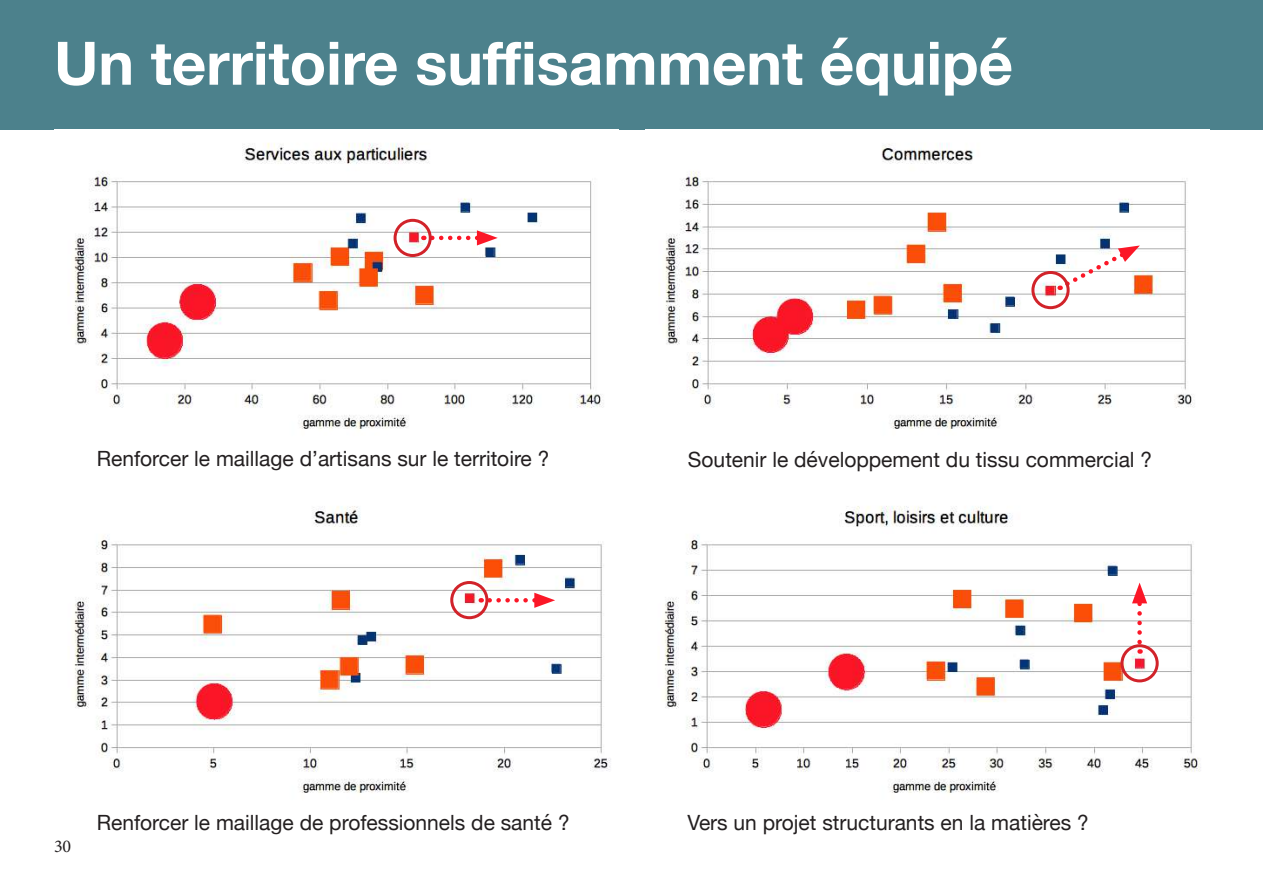
<style>
.page{position:relative;width:1263px;height:893px;background:#fff}
.page>*{position:absolute;margin:0;border:0;box-sizing:border-box;transform-origin:0 0}
.t1{font:700 60px "Helvetica Neue";color:#fff}
.t2{font:21px "Helvetica Neue";color:#231f20}
.t3{font:18px "Minion Pro";color:#231f20}
</style>
<div class="page">
<div style="left:0;top:0;width:1263px;height:129px;background:#4c818c"></div>
<img style="left:74px;top:506px;width:537px;height:288px">
<svg style="left:490px;top:593px;width:65px;height:15px"></svg>
<div style="left:450px;top:581px;width:38px;height:38px;border:3px solid #d1232a;border-radius:50%"></div>
<img style="left:664px;top:506px;width:537px;height:288px">
<svg style="left:1132px;top:583px;width:15px;height:59px"></svg>
<div style="left:1120px;top:644px;width:39px;height:38px;border:3px solid #d1232a;border-radius:50%"></div>
<img style="left:665px;top:143px;width:530px;height:287px">
<svg style="left:1060px;top:245px;width:80px;height:45px"></svg>
<div style="left:1031px;top:271px;width:38px;height:38px;border:3px solid #d1232a;border-radius:50%"></div>
<img style="left:74px;top:143px;width:530px;height:287px">
<svg style="left:432px;top:230px;width:66px;height:15px"></svg>
<div style="left:394px;top:219px;width:38px;height:38px;border:3px solid #d1232a;border-radius:50%"></div>
<h1 class="t1" style="left:54px;top:16px;width:960px">Un territoire suffisamment équipé</h1>
<p class="t2" style="left:97px;top:444px;width:454px">Renforcer le maillage d’artisans sur le territoire ?</p>
<p class="t2" style="left:688px;top:444px;width:466px">Soutenir le développement du tissu commercial ?</p>
<p class="t3" style="left:54px;top:834px;width:19px">30</p>
<p class="t2" style="left:97px;top:807px;width:474px">Renforcer le maillage de professionnels de santé ?</p>
<p class="t2" style="left:687px;top:808px;width:403px">Vers un projet structurants en la matières ?</p>
</div>
